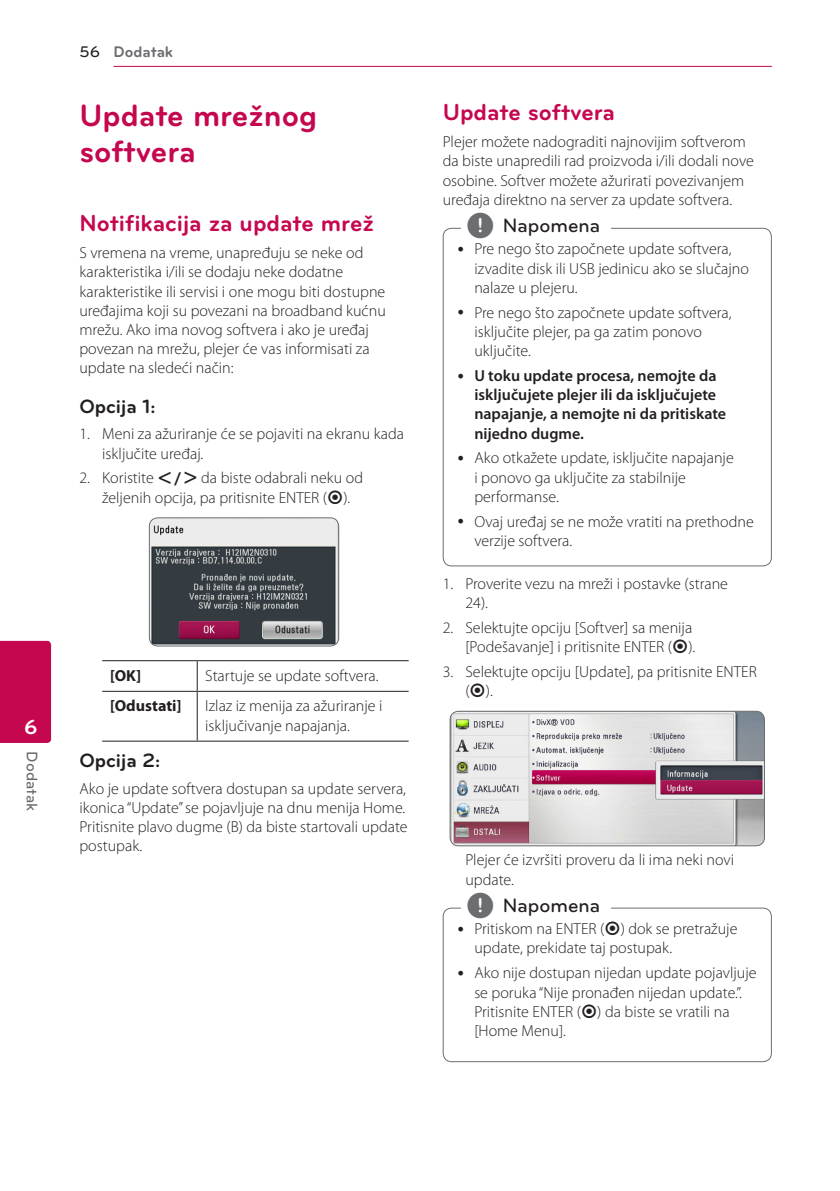
<style>
.page{position:relative;width:840px;height:1191px;background:#fff}
.page>*{position:absolute;margin:0;border:0;box-sizing:border-box;transform-origin:0 0}
.Title_1{font:700 32px/36px "Bryant LG";color:#c50750}
.Title_2{font:700 24px "Bryant LG";color:#c50750}
.t1{font:700 21px "Bryant LG";color:#fff}
.t2{font:500 20px "Bryant LG";color:#231f20}
.Title_3{font:700 20px "Bryant LG";color:#231f20}
.Content_text_Light{font:300 16px/19.2px "Myriad Pro";color:#231f20}
.Content_text_Num{font:300 16px/19.2px "Myriad Pro";color:#231f20}
.t3{font:600 16px/19.2px "Myriad Pro";color:#231f20}
.Contents_Text_Sub_Nu{font:300 16px/19.2px "Myriad Pro";color:#231f20}
.Content_text_SemiBol{font:700 16px "Myriad Pro";color:#231f20}
.Chapter_Title_Top_L{font:700 16px "Bryant LG";color:#6c6d70}
.Chapter_Title_Side{font:500 16px "Bryant LG";color:#6c6d70}
.Page_No_left{font:500 16px "Bryant LG";color:#231f20}
.s1{font-family:"UPSYS Common";font-weight:400}
.s2{font-family:"UPSYS Common";font-weight:400;font-size:30px;color:#6c6d70}
</style>
<div class="page">
<hr style="left:113px;top:66px;width:658px;height:1px;background:#c50750">
<div style="left:0;top:641px;width:51px;height:102px;background:#c50750"></div>
<img style="left:149px;top:518px;width:189px;height:128px">
<div style="left:149px;top:517px;width:190px;height:129px;border:1px solid #6c6d70;border-radius:9px"></div>
<hr style="left:102px;top:660px;width:95px;height:1px;background:#231f20">
<hr style="left:197px;top:660px;width:211px;height:1px;background:#231f20">
<hr style="left:102px;top:691px;width:95px;height:1px;background:#231f20">
<hr style="left:197px;top:691px;width:211px;height:1px;background:#231f20">
<hr style="left:102px;top:740px;width:95px;height:1px;background:#231f20">
<hr style="left:197px;top:740px;width:211px;height:1px;background:#231f20">
<hr style="left:197px;top:661px;width:1px;height:30px;background:#231f20">
<hr style="left:197px;top:692px;width:1px;height:48px;background:#231f20">
<div style="left:442px;top:228px;width:329px;height:338px;border:1px solid #6c6d70;border-radius:9px"></div>
<div style="left:460px;top:222px;width:150px;height:20px;background:#fff"></div>
<img style="left:451px;top:711px;width:313px;height:135px">
<div style="left:449px;top:710px;width:315px;height:136px;border:1px solid #6c6d70;border-radius:9px"></div>
<div style="left:442px;top:907px;width:329px;height:155px;border:1px solid #6c6d70;border-radius:9px"></div>
<div style="left:460px;top:901px;width:150px;height:20px;background:#fff"></div>
<p class="t1" style="left:24px;top:714px;width:15px">6</p>
<p class="Chapter_Title_Side" style="left:42px;top:751px;width:61px;rotate:90deg">Dodatak</p>
<p class="Page_No_left" style="left:79px;top:42px;width:22px">56</p>
<p class="Chapter_Title_Top_L" style="left:113px;top:42px;width:61px">Dodatak</p>
<p class="Title_1" style="left:79px;top:97px;width:239px">Update mrežnog softvera</p>
<p class="Title_2" style="left:79px;top:208px;width:296px">Notifikacija za update mrež</p>
<p class="Content_text_Light" style="left:79px;top:243px;width:308px">S vremena na vreme, unapređuju se neke od karakteristika i/ili se dodaju neke dodatne karakteristike ili servisi i one mogu biti dostupne uređajima koji su povezani na broadband kućnu mrežu. Ako ima novog softvera i ako je uređaj povezan na mrežu, plejer će vas informisati za update na sledeći način:</p>
<p class="Title_3" style="left:79px;top:394px;width:78px">Opcija 1:</p>
<p class="Content_text_Num" style="left:102px;top:424px;width:303px;text-indent:-23px">1. Meni za ažuriranje će se pojaviti na ekranu kada isključite uređaj.</p>
<p class="Content_text_Num" style="left:102px;top:468px;width:262px;text-indent:-23px">2. Koristite <span class="s1">A/D</span> da biste odabrali neku od željenih opcija, pa pritisnite ENTER (<span class="s1">b</span>).</p>
<p class="Content_text_SemiBol" style="left:110px;top:665px;width:33px">[OK]</p>
<p class="Content_text_Light" style="left:205px;top:665px;width:175px">Startuje se update softvera.</p>
<p class="Content_text_SemiBol" style="left:110px;top:695px;width:73px">[Odustati]</p>
<p class="Content_text_Light" style="left:205px;top:696px;width:179px">Izlaz iz menija za ažuriranje i isključivanje napajanja.</p>
<p class="Title_3" style="left:79px;top:748px;width:82px">Opcija 2:</p>
<p class="Content_text_Light" style="left:79px;top:778px;width:329px">Ako je update softvera dostupan sa update servera, ikonica “Update” se pojavljuje na dnu menija Home.<br>Pritisnite plavo dugme (B) da biste startovali update postupak.</p>
<p class="Title_2" style="left:442px;top:97px;width:174px">Update softvera</p>
<p class="Content_text_Light" style="left:442px;top:132px;width:312px">Plejer možete nadograditi najnovijim softverom da biste unapredili rad proizvoda i/ili dodali nove osobine. Softver možete ažurirati povezivanjem uređaja direktno na server za update softvera.</p>
<p class="Content_text_Light" style="left:474px;top:239px;width:276px">Pre nego što započnete update softvera, izvadite disk ili USB jedinicu ako se slučajno nalaze u plejeru.</p>
<p class="Content_text_Light" style="left:474px;top:303px;width:259px">Pre nego što započnete update softvera, isključite plejer, pa ga zatim ponovo uključite.</p>
<p class="t3" style="left:474px;top:365px;width:253px">U toku update procesa, nemojte da isključujete plejer ili da isključujete napajanje, a nemojte ni da pritiskate nijedno dugme.</p>
<p class="Content_text_Light" style="left:474px;top:448px;width:261px">Ako otkažete update, isključite napajanje i ponovo ga uključite za stabilnije performanse.</p>
<p class="Content_text_Light" style="left:474px;top:511px;width:281px">Ovaj uređaj se ne može vratiti na prethodne verzije softvera.</p>
<p class="t2" style="left:466px;top:213px;width:135px"><span class="s2">,</span> Napomena</p>
<p class="Content_text_Num" style="left:465px;top:573px;width:264px;text-indent:-23px">1. Proverite vezu na mreži i postavke (strane<br>24).</p>
<p class="Content_text_Num" style="left:442px;top:617px;width:254px;text-align:right">2. Selektujte opciju [Softver] sa menija [Podešavanje] i pritisnite ENTER (<span class="s1">b</span>).</p>
<p class="Content_text_Num" style="left:465px;top:662px;width:293px;text-indent:-23px">3. Selektujte opciju [Update], pa pritisnite ENTER (<span class="s1">b</span>).</p>
<p class="Contents_Text_Sub_Nu" style="left:465px;top:850px;width:270px">Plejer će izvršiti proveru da li ima neki novi update.</p>
<p class="Content_text_Light" style="left:474px;top:919px;width:264px">Pritiskom na ENTER (<span class="s1">b</span>) dok se pretražuje update, prekidate taj postupak.</p>
<p class="Content_text_Light" style="left:474px;top:963px;width:283px">Ako nije dostupan nijedan update pojavljuje se poruka “Nije pronađen nijedan update.”.<br>Pritisnite ENTER (<span class="s1">b</span>) da biste se vratili na [Home Menu].</p>
<p class="t2" style="left:466px;top:893px;width:135px"><span class="s2">,</span> Napomena</p>
</div>
